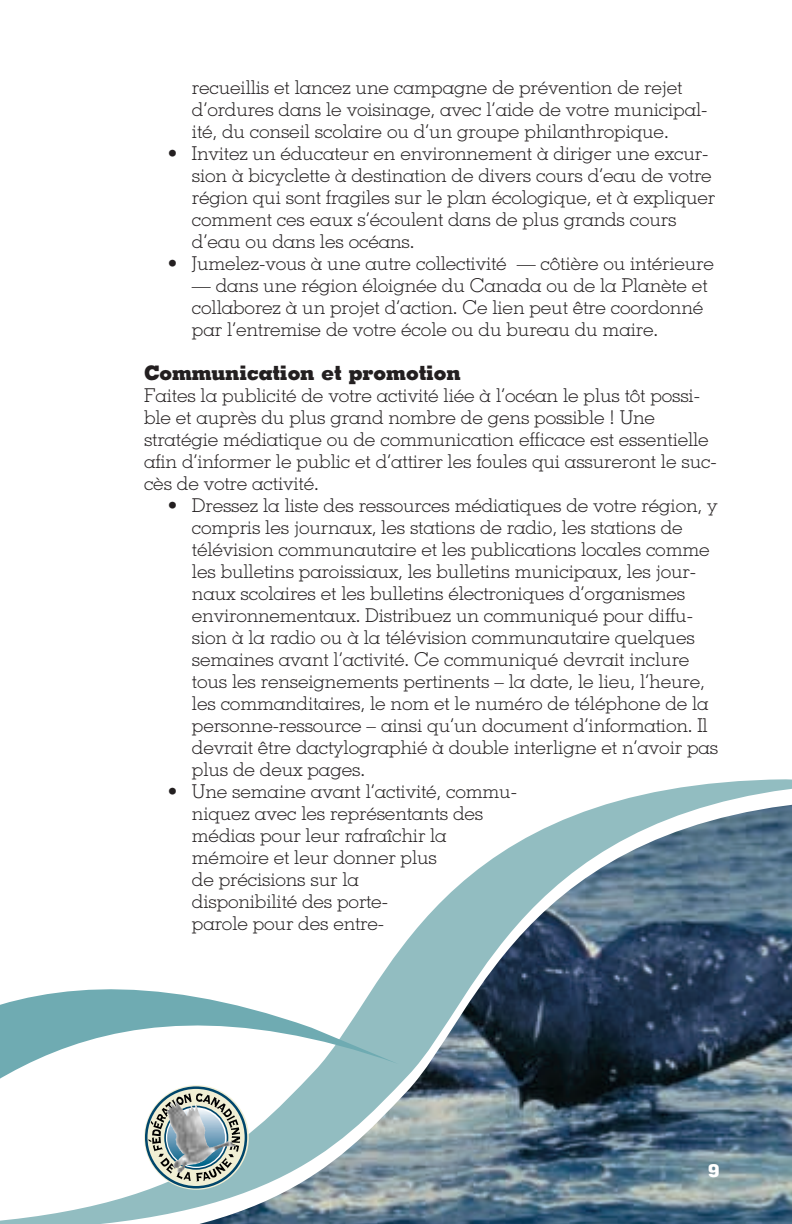
<style>
.page{position:relative;width:792px;height:1224px;background:#fff}
.page>*{position:absolute;margin:0;border:0;box-sizing:border-box;transform-origin:0 0}
.t1{font:800 20px "Memphis";letter-spacing:-.02em;color:#231f20}
.t2{font:300 19px/22px "Memphis";letter-spacing:-.01em;color:#231f20}
.t3{font:800 18px "Memphis";color:#fff}
</style>
<div class="page">
<svg style="left:0;top:779px;width:792px;height:445px"></svg>
<svg style="left:1px;top:911px;width:185px;height:312px"></svg>
<img style="left:186px;top:799px;width:606px;height:425px">
<svg style="left:144px;top:1085px;width:105px;height:105px"></svg>
<img style="left:168px;top:1101px;width:67px;height:72px">
<p class="t2" style="left:192px;top:78px;width:517px">recueillis et lancez une campagne de prévention de rejet d’ordures dans le voisinage, avec l’aide de votre municipal&shy;ité, du conseil scolaire ou d’un groupe philanthropique.</p>
<p class="t2" style="left:192px;top:144px;width:525px;text-indent:-24px">• Invitez un éducateur en environnement à diriger une excur&shy;sion à bicyclette à destination de divers cours d’eau de votre région qui sont fragiles sur le plan écologique, et à expliquer comment ces eaux s’écoulent dans de plus grands cours d’eau ou dans les océans.</p>
<p class="t2" style="left:168px;top:254px;width:548px">• Jumelez-vous à une autre collectivité — côtière ou intérieure</p>
<p class="t2" style="left:192px;top:276px;width:517px">— dans une région éloignée du Canada ou de la Planète et collaborez à un projet d’action. Ce lien peut être coordonné par l’entremise de votre école ou du bureau du maire.</p>
<p class="t1" style="left:144px;top:366px;width:318px">Communication et promotion</p>
<p class="t2" style="left:144px;top:386px;width:574px">Faites la publicité de votre activité liée à l’océan le plus tôt possi&shy;ble et auprès du plus grand nombre de gens possible ! Une stratégie médiatique ou de communication efficace est essentielle afin d’informer le public et d’attirer les foules qui assureront le suc&shy;cès de votre activité.</p>
<p class="t2" style="left:192px;top:496px;width:528px;text-indent:-24px">• Dressez la liste des ressources médiatiques de votre région, y compris les journaux, les stations de radio, les stations de télévision communautaire et les publications locales comme les bulletins paroissiaux, les bulletins municipaux, les jour&shy;naux scolaires et les bulletins électroniques d’organismes environnementaux. Distribuez un communiqué pour diffu&shy;sion à la radio ou à la télévision communautaire quelques semaines avant l’activité. Ce communiqué devrait inclure tous les renseignements pertinents – la date, le lieu, l’heure, les commanditaires, le nom et le numéro de téléphone de la personne-ressource – ainsi qu’un document d’information. Il devrait être dactylographié à double interligne et n’avoir pas plus de deux pages.</p>
<p class="t2" style="left:192px;top:782px;width:327px;text-indent:-24px">• Une semaine avant l’activité, commu&shy;niquez avec les représentants des médias pour leur rafraîchir la mémoire et leur donner plus<br>de précisions sur la<br>disponibilité des porte-<br>parole pour des entre-</p>
<p class="t3" style="left:708px;top:1164px;width:14px">9</p>
</div>
